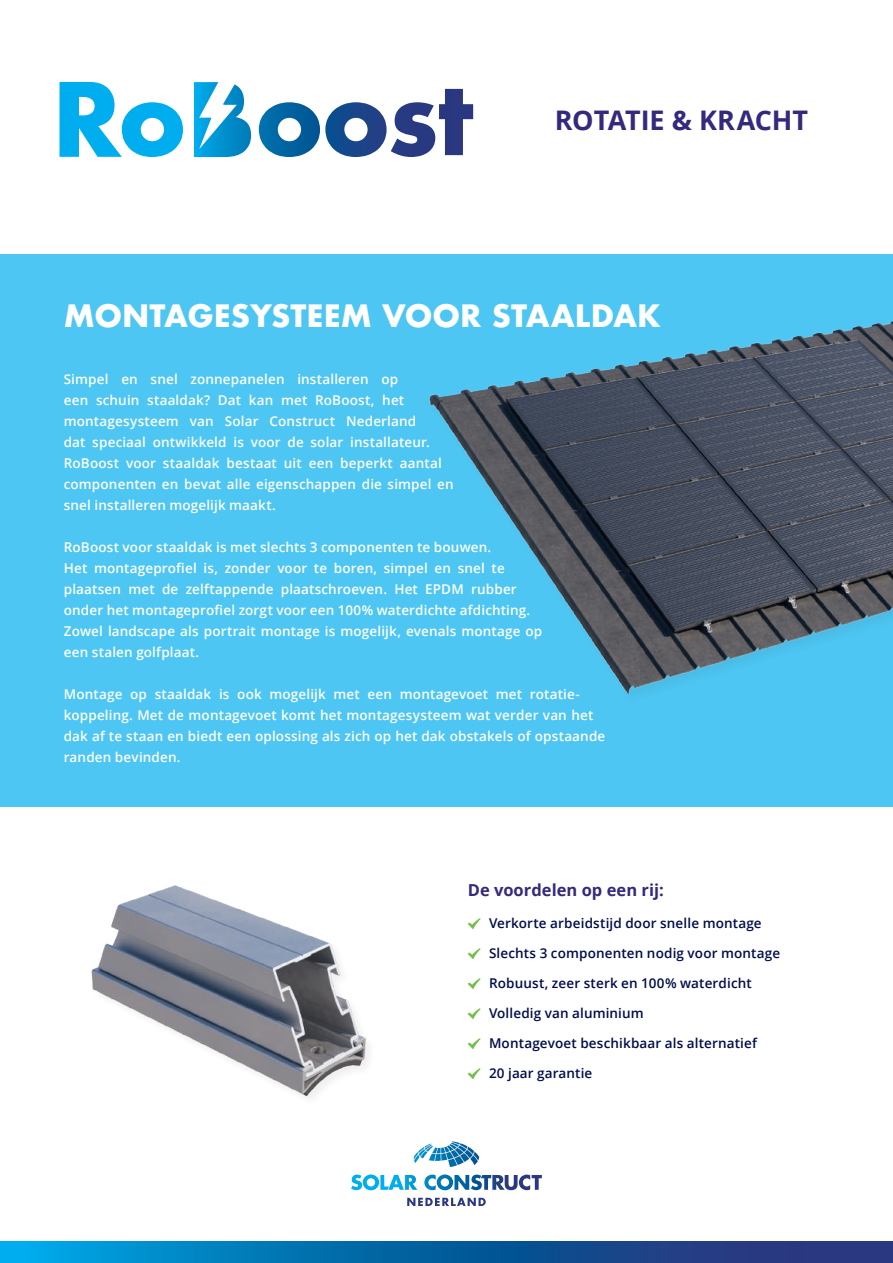
<style>
.page{position:relative;width:893px;height:1263px;background:#fff}
.page>*{position:absolute;margin:0;border:0;box-sizing:border-box;transform-origin:0 0}
.t1{font:700 30px "Futura";color:#fff}
.t2{font:700 27px "Open Sans";letter-spacing:-.005em;color:#34297c}
.t3{font:700 16.5px "Open Sans";color:#34297c}
.t4{font:600 13.5px/21px "Open Sans";letter-spacing:.01em;color:#fff}
.t5{font:600 13.5px "Open Sans";letter-spacing:.01em;color:#000d4b}
</style>
<div class="page">
<svg style="left:468px;top:918px;width:12px;height:11px"></svg>
<svg style="left:468px;top:948px;width:12px;height:11px"></svg>
<svg style="left:468px;top:978px;width:12px;height:11px"></svg>
<svg style="left:468px;top:1008px;width:12px;height:11px"></svg>
<svg style="left:468px;top:1038px;width:12px;height:11px"></svg>
<svg style="left:468px;top:1068px;width:12px;height:11px"></svg>
<img style="left:91px;top:885px;width:278px;height:213px">
<div style="left:0;top:254px;width:893px;height:552px;background:#4dc6f3"></div>
<img style="left:429px;top:320px;width:464px;height:375px">
<svg style="left:60px;top:82px;width:123px;height:75px"></svg>
<svg style="left:194px;top:82px;width:279px;height:75px"></svg>
<svg style="left:0;top:1242px;width:893px;height:21px;background:#0d62a4"></svg>
<svg style="left:407px;top:1198px;width:79px;height:8px"></svg>
<svg style="left:414px;top:1141px;width:65px;height:19px"></svg>
<h2 class="t2" style="left:555px;top:101px;width:255px">ROTATIE &amp; KRACHT</h2>
<h1 class="t1" style="left:64px;top:293px;width:599px">MONTAGESYSTEEM VOOR STAALDAK</h1>
<p class="t4" style="left:64px;top:368px;width:392px">Simpel en snel zonnepanelen installeren op<br>een schuin staaldak? Dat kan met RoBoost, het montagesysteem van Solar Construct Nederland<br>dat speciaal ontwikkeld is voor de solar installateur.<br>RoBoost voor staaldak bestaat uit een beperkt aantal componenten en bevat alle eigenschappen die simpel en snel installeren mogelijk maakt.</p>
<p class="t4" style="left:64px;top:536px;width:480px">RoBoost voor staaldak is met slechts 3 componenten te bouwen.<br>Het montageprofiel is, zonder voor te boren, simpel en snel te plaatsen met de zelftappende plaatschroeven. Het EPDM rubber onder het montageprofiel zorgt voor een 100% waterdichte afdichting.<br>Zowel landscape als portrait montage is mogelijk, evenals montage op een stalen golfplaat.</p>
<p class="t4" style="left:64px;top:683px;width:543px">Montage op staaldak is ook mogelijk met een montagevoet met rotatie&shy;koppeling. Met de montagevoet komt het montagesysteem wat verder van het dak af te staan en biedt een oplossing als zich op het dak obstakels of opstaande randen bevinden.</p>
<p class="t3" style="left:468px;top:879px;width:198px">De voordelen op een rij:</p>
<p class="t5" style="left:489px;top:914px;width:274px">Verkorte arbeidstijd door snelle montage</p>
<p class="t5" style="left:489px;top:944px;width:293px">Slechts 3 componenten nodig voor montage</p>
<p class="t5" style="left:489px;top:974px;width:264px">Robuust, zeer sterk en 100% waterdicht</p>
<p class="t5" style="left:489px;top:1004px;width:156px">Volledig van aluminium</p>
<p class="t5" style="left:489px;top:1034px;width:269px">Montagevoet beschikbaar als alternatief</p>
<p class="t5" style="left:489px;top:1064px;width:105px">20 jaar garantie</p>
</div>
